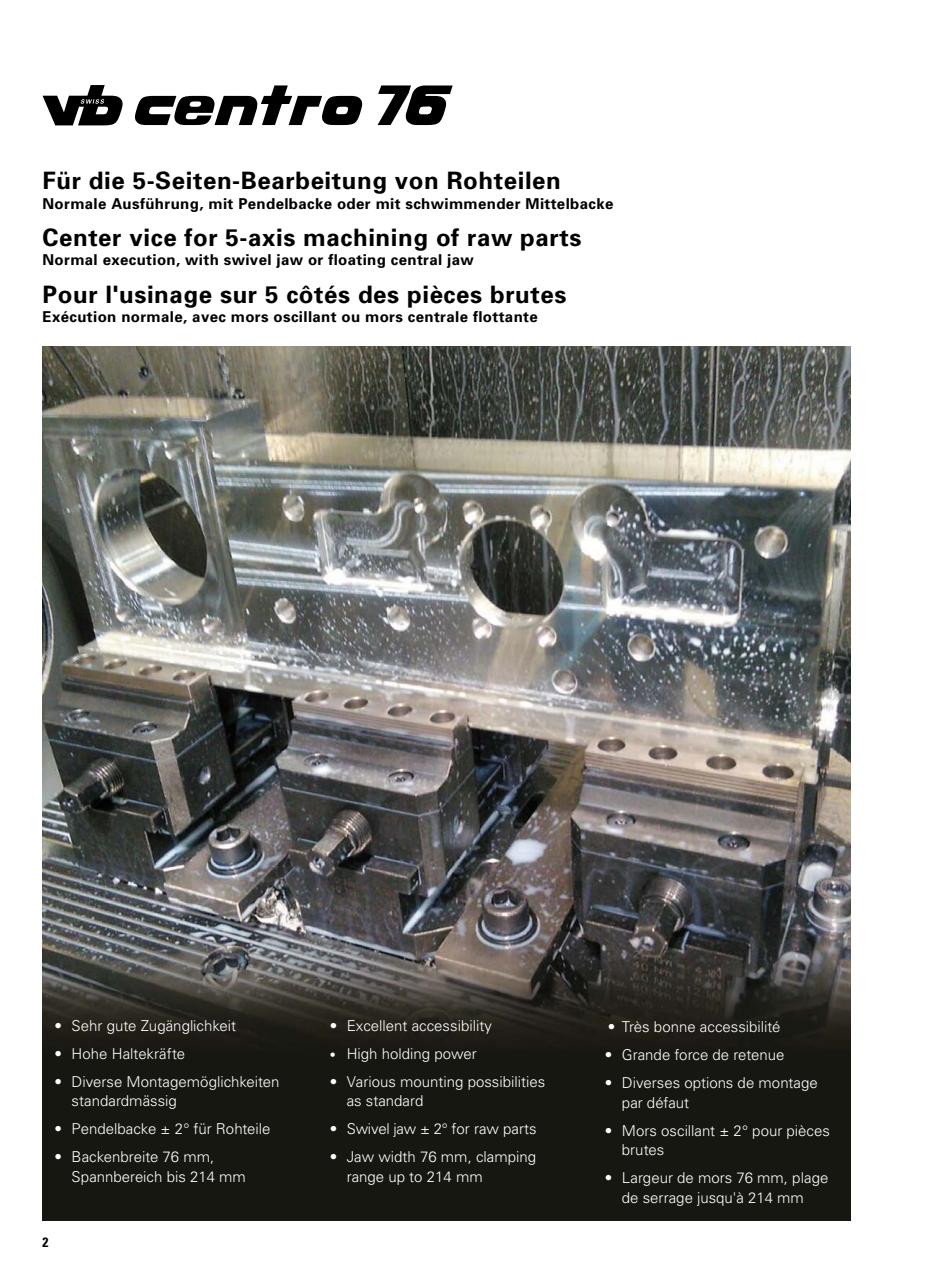
<style>
.page{position:relative;width:936px;height:1263px;background:#fff}
.page>*{position:absolute;margin:0;border:0;box-sizing:border-box;transform-origin:0 0}
.t1{font:700 24px "Univers";letter-spacing:.025em;color:#000}
.t2{font:300 15px/19.5px "Univers";color:#fff}
.t3{font:700 15px "Univers";letter-spacing:.025em;color:#000}
.t4{font:700 condensed 13.5px "Univers";color:#000}
.s1{font-size:12px}
</style>
<div class="page">
<img style="left:43px;top:346px;width:807px;height:874px">
<svg style="left:135px;top:85px;width:228px;height:40px"></svg>
<svg style="left:377px;top:85px;width:75px;height:40px"></svg>
<svg style="left:43px;top:85px;width:80px;height:40px"></svg>
<h1 class="t1" style="left:43px;top:166px;width:520px">Für die 5-Seiten-Bearbeitung von Rohteilen</h1>
<p class="t3" style="left:43px;top:194px;width:572px">Normale Ausführung, mit Pendelbacke oder mit schwimmender Mittelbacke</p>
<h1 class="t1" style="left:43px;top:223px;width:540px">Center vice for 5-axis machining of raw parts</h1>
<p class="t3" style="left:43px;top:251px;width:433px">Normal execution, with swivel jaw or floating central jaw</p>
<h1 class="t1" style="left:43px;top:280px;width:525px">Pour l'usinage sur 5 côtés des pièces brutes</h1>
<p class="t3" style="left:43px;top:308px;width:496px">Exécution normale, avec mors oscillant ou mors centrale flottante</p>
<p class="t2" style="left:55px;top:1015px;width:183px">• Sehr gute Zugänglichkeit</p>
<p class="t2" style="left:55px;top:1043px;width:132px">• Hohe Haltekräfte</p>
<p class="t2" style="left:72px;top:1071px;width:209px;text-indent:-17px">• Diverse Montagemöglichkeiten standardmässig</p>
<p class="t2" style="left:55px;top:1119px;width:217px">• Pendelbacke ± 2° für Rohteile</p>
<p class="t2" style="left:72px;top:1147px;width:176px;text-indent:-17px">• Backenbreite 76 mm,<br>Spannbereich bis 214 mm</p>
<p class="t4" style="left:43px;top:1234px;width:7px">2</p>
<p class="t2" style="left:330px;top:1015px;width:164px">• Excellent accessibility</p>
<p class="t2" style="left:330px;top:1043px;width:149px"><span class="s1">•</span> High holding power</p>
<p class="t2" style="left:347px;top:1071px;width:200px;text-indent:-17px">• Various mounting possibilities as standard</p>
<p class="t2" style="left:330px;top:1119px;width:208px">• Swivel jaw ± 2° for raw parts</p>
<p class="t2" style="left:347px;top:1147px;width:191px;text-indent:-17px">• Jaw width 76 mm, clamping range up to 214 mm</p>
<p class="t2" style="left:607px;top:1017px;width:174px">• Très bonne accessibilité</p>
<p class="t2" style="left:604px;top:1045px;width:181px">• Grande force de retenue</p>
<p class="t2" style="left:622px;top:1073px;width:197px;text-indent:-17px">• Diverses options de montage par défaut</p>
<p class="t2" style="left:622px;top:1120px;width:210px;text-indent:-17px">• Mors oscillant ± 2° pour pièces brutes</p>
<p class="t2" style="left:604px;top:1168px;width:225px;text-align:center">• Largeur de mors 76 mm, plage de serrage jusqu'à 214 mm</p>
</div>
